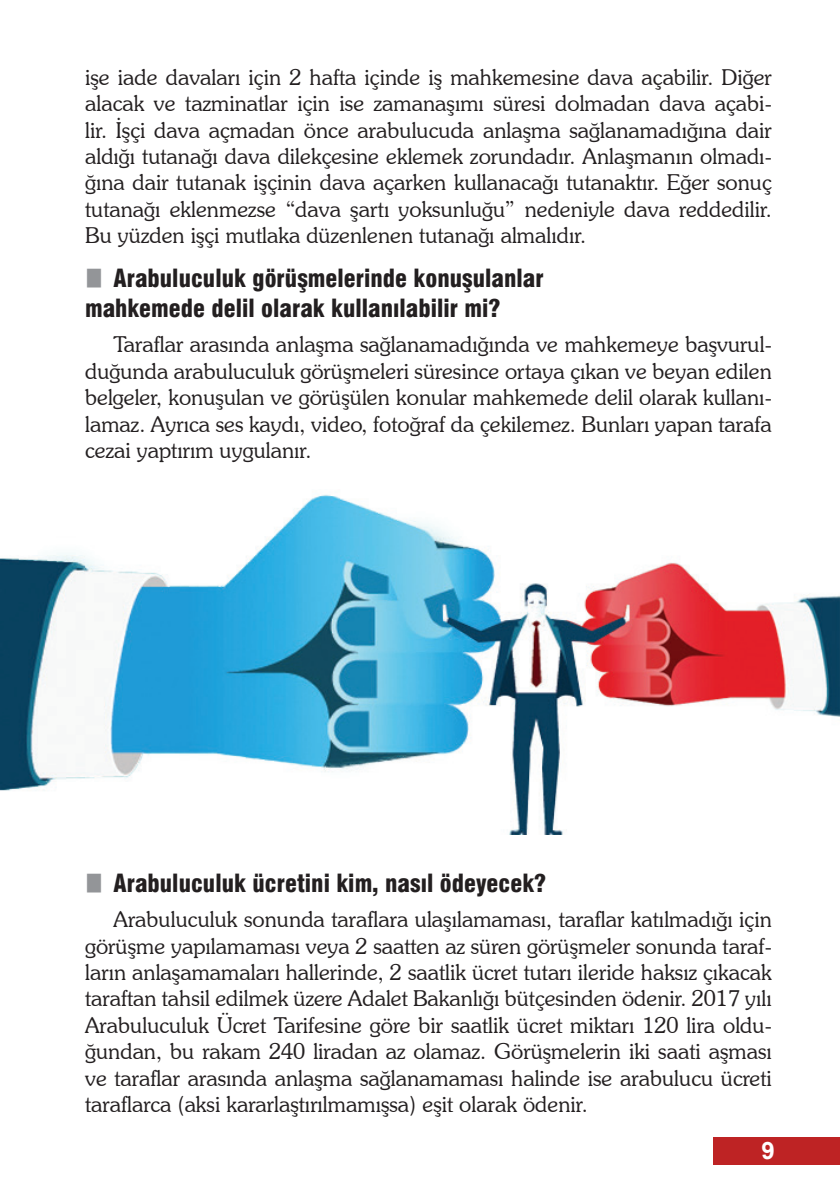
<style>
.page{position:relative;width:840px;height:1191px;background:#fff}
.page>*{position:absolute;margin:0;border:0;box-sizing:border-box;transform-origin:0 0}
.t1{font:900 condensed 24px/30px "Swiss 721 BT";color:#231f20}
.t2{font:700 24px "Arial";color:#fff}
.t3{font:300 22px/26.4px "Souvenir IT Cby BT";color:#231f20;text-align:justify}
</style>
<div class="page">
<div style="left:713px;top:1137px;width:126px;height:27px;background:#be2324"></div>
<img style="left:0;top:494px;width:839px;height:341px">
<p class="t3" style="left:85px;top:63px;width:687px">işe iade davaları için 2 hafta içinde iş mahkemesine dava açabilir. Diğer alacak ve tazminatlar için ise zamanaşımı süresi dolmadan dava açabi&shy;lir. İşçi dava açmadan önce arabulucuda anlaşma sağlanamadığına dair aldığı tutanağı dava dilekçesine eklemek zorundadır. Anlaşmanın olmadı&shy;ğına dair tutanak işçinin dava açarken kullanacağı tutanaktır. Eğer sonuç tutanağı eklenmezse “dava şartı yoksunluğu” nedeniyle dava reddedilir.<br>Bu yüzden işçi mutlaka düzenlenen tutanağı almalıdır.</p>
<p class="t1" style="left:85px;top:264px;width:460px;text-indent:28px">Arabuluculuk görüşmelerinde konuşulanlar mahkemede delil olarak kullanılabilir mi?</p>
<p class="t3" style="left:85px;top:331px;width:687px;text-indent:28px">Taraflar arasında anlaşma sağlanamadığında ve mahkemeye başvurul&shy;duğunda arabuluculuk görüşmeleri süresince ortaya çıkan ve beyan edilen belgeler, konuşulan ve görüşülen konular mahkemede delil olarak kullanı&shy;lamaz. Ayrıca ses kaydı, video, fotoğraf da çekilemez. Bunları yapan tarafa cezai yaptırım uygulanır.</p>
<p class="t1" style="left:113px;top:868px;width:434px">Arabuluculuk ücretini kim, nasıl ödeyecek?</p>
<p class="t3" style="left:85px;top:906px;width:687px;text-indent:28px">Arabuluculuk sonunda taraflara ulaşılamaması, taraflar katılmadığı için görüşme yapılamaması veya 2 saatten az süren görüşmeler sonunda taraf&shy;ların anlaşamamaları hallerinde, 2 saatlik ücret tutarı ileride haksız çıkacak taraftan tahsil edilmek üzere Adalet Bakanlığı bütçesinden ödenir. 2017 yılı Arabuluculuk Ücret Tarifesine göre bir saatlik ücret miktarı 120 lira oldu&shy;ğundan, bu rakam 240 liradan az olamaz. Görüşmelerin iki saati aşması ve taraflar arasında anlaşma sağlanamaması halinde ise arabulucu ücreti taraflarca (aksi kararlaştırılmamışsa) eşit olarak ödenir.</p>
<p class="t2" style="left:761px;top:1133px;width:15px">9</p>
</div>
